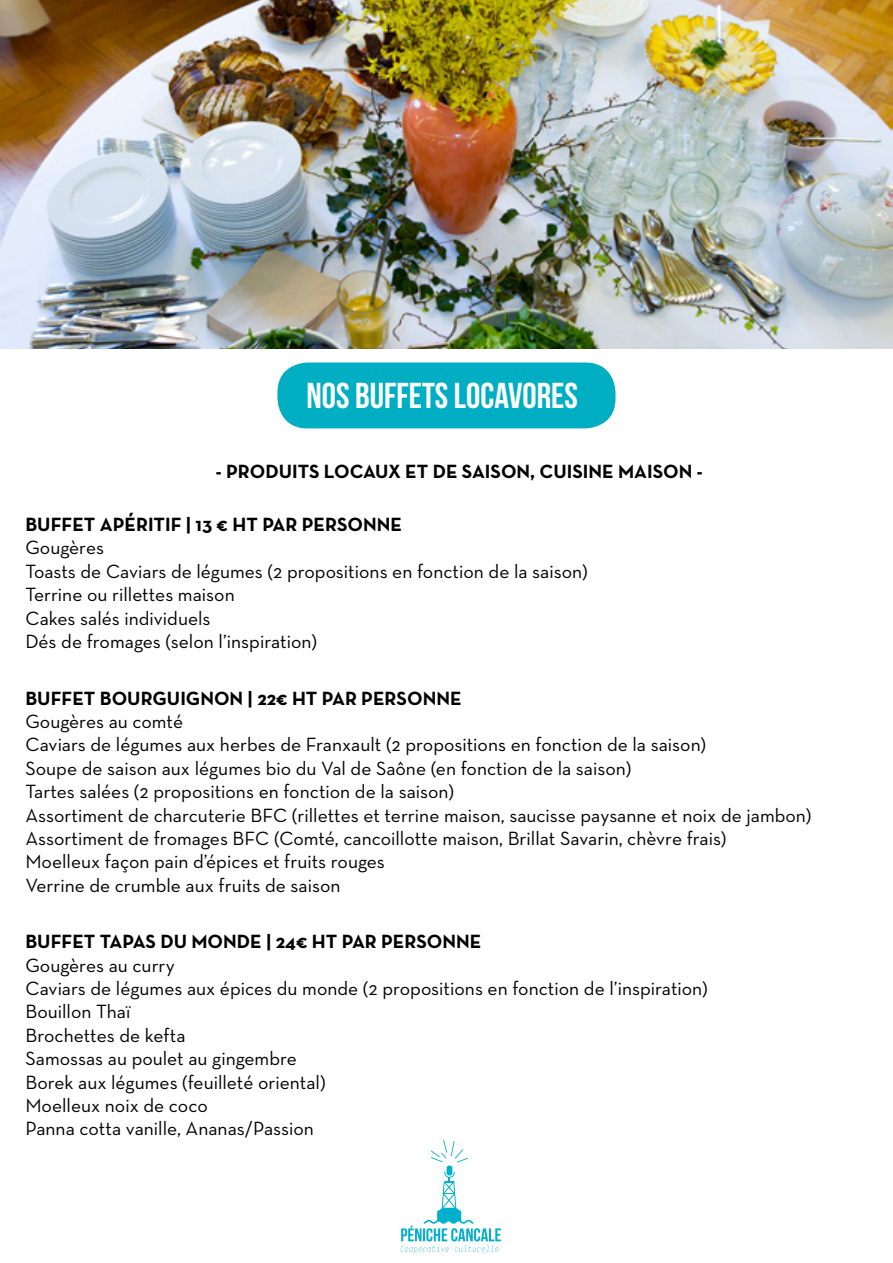
<style>
.page{position:relative;width:893px;height:1263px;background:#fff}
.page>*{position:absolute;margin:0;border:0;box-sizing:border-box;transform-origin:0 0}
.t1{font:36px "Bebas Neue";color:#fff}
.t2{font:19.5px/23.4px "Neutra Text";color:#000}
.t3{font:700 19.5px "Neutra Text";color:#000}
</style>
<div class="page">
<img style="left:0;top:0;width:893px;height:349px">
<div style="left:277px;top:362px;width:338px;height:66px;background:#00aec3;border-radius:30px"></div>
<svg style="left:401px;top:1140px;width:100px;height:113px"></svg>
<h1 class="t1" style="left:306px;top:376px;width:273px">NOS BUFFETS LOCAVORES</h1>
<p class="t3" style="left:216px;top:459px;width:488px">- PRODUITS LOCAUX ET DE SAISON, CUISINE MAISON -</p>
<p class="t3" style="left:26px;top:512px;width:378px">BUFFET APÉRITIF | 13 € HT PAR PERSONNE</p>
<p class="t2" style="left:26px;top:536px;width:564px">Gougères<br>Toasts de Caviars de légumes (2 propositions en fonction de la saison)<br>Terrine ou rillettes maison<br>Cakes salés individuels<br>Dés de fromages (selon l’inspiration)</p>
<p class="t3" style="left:26px;top:686px;width:438px">BUFFET BOURGUIGNON | 22€ HT PAR PERSONNE</p>
<p class="t2" style="left:26px;top:709px;width:787px">Gougères au comté<br>Caviars de légumes aux herbes de Franxault (2 propositions en fonction de la saison)<br>Soupe de saison aux légumes bio du Val de Saône (en fonction de la saison)<br>Tartes salées (2 propositions en fonction de la saison)<br>Assortiment de charcuterie BFC (rillettes et terrine maison, saucisse paysanne et noix de jambon)<br>Assortiment de fromages BFC (Comté, cancoillotte maison, Brillat Savarin, chèvre frais)<br>Moelleux façon pain d’épices et fruits rouges<br>Verrine de crumble aux fruits de saison</p>
<p class="t3" style="left:26px;top:929px;width:457px">BUFFET TAPAS DU MONDE | 24€ HT PAR PERSONNE</p>
<p class="t2" style="left:26px;top:953px;width:684px">Gougères au curry<br>Caviars de légumes aux épices du monde (2 propositions en fonction de l’inspiration)<br>Bouillon Thaï<br>Brochettes de kefta<br>Samossas au poulet au gingembre<br>Borek aux légumes (feuilleté oriental)<br>Moelleux noix de coco<br>Panna cotta vanille, Ananas/Passion</p>
</div>
